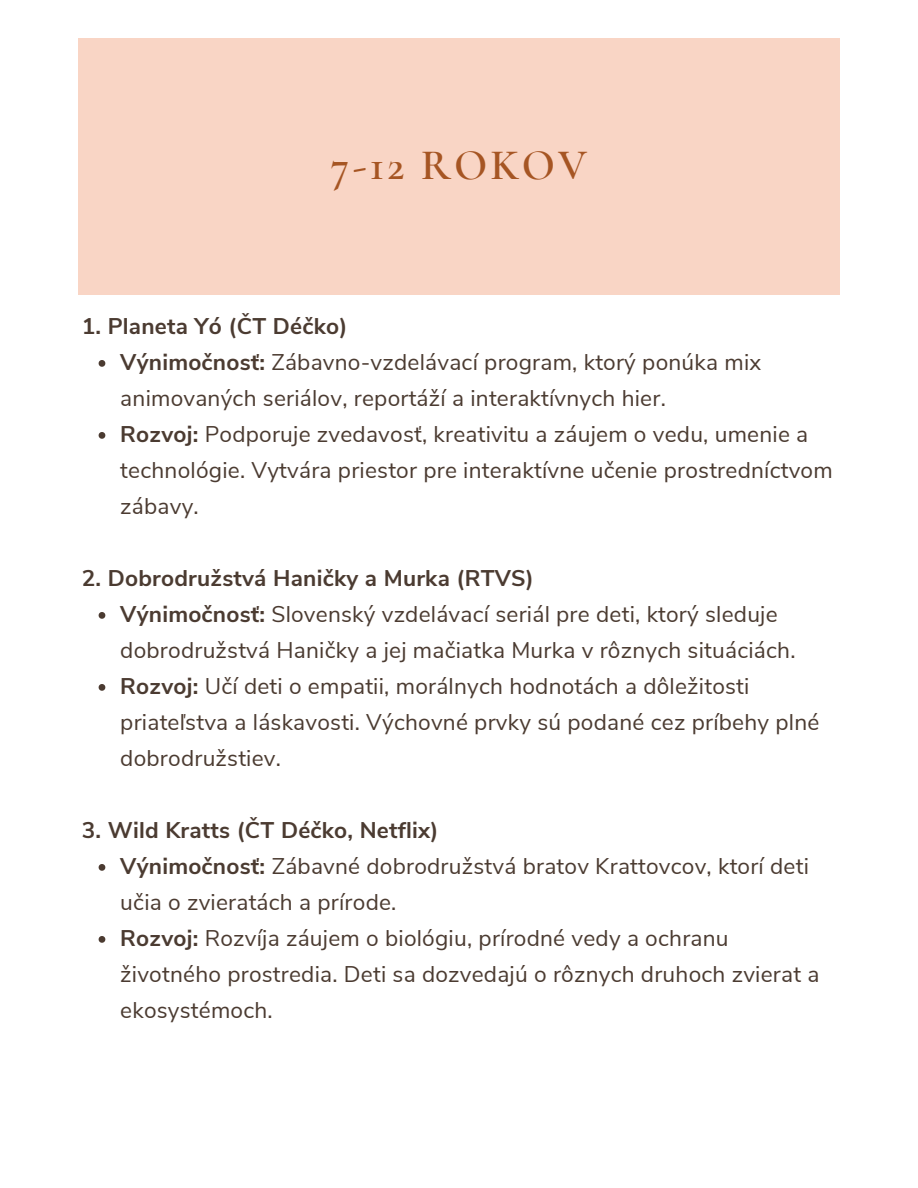
<style>
.page{position:relative;width:918px;height:1188px;background:#fff}
.page>*{position:absolute;margin:0;border:0;box-sizing:border-box;transform-origin:0 0}
.t1{font:600 43.5px "Cormorant Garamond";letter-spacing:.07em;color:#a65523}
.t2{font:22.65px/36px "Nunito Sans";letter-spacing:.01em;color:#4b3b31}
.t3{font:700 22.65px "Nunito Sans";letter-spacing:.01em;color:#4b3b31}
.s1{font-weight:700}
</style>
<div class="page">
<div style="left:78px;top:39px;width:762px;height:256px;background:#f9d1bf"></div>
<svg style="left:99px;top:360px;width:6px;height:7px"></svg>
<svg style="left:99px;top:432px;width:6px;height:7px"></svg>
<svg style="left:99px;top:612px;width:6px;height:7px"></svg>
<svg style="left:99px;top:684px;width:6px;height:7px"></svg>
<svg style="left:99px;top:864px;width:6px;height:7px"></svg>
<svg style="left:99px;top:936px;width:6px;height:7px"></svg>
<h1 class="t1" style="left:331px;top:139px;width:258px">7-12 ROKOV</h1>
<h2 class="t3" style="left:82px;top:311px;width:267px">1. Planeta Yó (ČT Déčko)</h2>
<p class="t2" style="left:120px;top:345px;width:642px"><span class="s1">Výnimočnosť:</span> Zábavno-vzdelávací program, ktorý ponúka mix animovaných seriálov, reportáží a interaktívnych hier.</p>
<p class="t2" style="left:120px;top:417px;width:714px"><span class="s1">Rozvoj:</span> Podporuje zvedavosť, kreativitu a záujem o vedu, umenie a technológie. Vytvára priestor pre interaktívne učenie prostredníctvom zábavy.</p>
<h2 class="t3" style="left:82px;top:563px;width:454px">2. Dobrodružstvá Haničky a Murka (RTVS)</h2>
<p class="t2" style="left:120px;top:597px;width:677px"><span class="s1">Výnimočnosť:</span> Slovenský vzdelávací seriál pre deti, ktorý sleduje dobrodružstvá Haničky a jej mačiatka Murka v rôznych situáciách.</p>
<p class="t2" style="left:120px;top:669px;width:701px"><span class="s1">Rozvoj:</span> Učí deti o empatii, morálnych hodnotách a dôležitosti priateľstva a láskavosti. Výchovné prvky sú podané cez príbehy plné dobrodružstiev.</p>
<h2 class="t3" style="left:82px;top:815px;width:358px">3. Wild Kratts (ČT Déčko, Netflix)</h2>
<p class="t2" style="left:120px;top:849px;width:690px"><span class="s1">Výnimočnosť:</span> Zábavné dobrodružstvá bratov Krattovcov, ktorí deti učia o zvieratách a prírode.</p>
<p class="t2" style="left:120px;top:921px;width:701px"><span class="s1">Rozvoj:</span> Rozvíja záujem o biológiu, prírodné vedy a ochranu životného prostredia. Deti sa dozvedajú o rôznych druhoch zvierat a ekosystémoch.</p>
</div>
